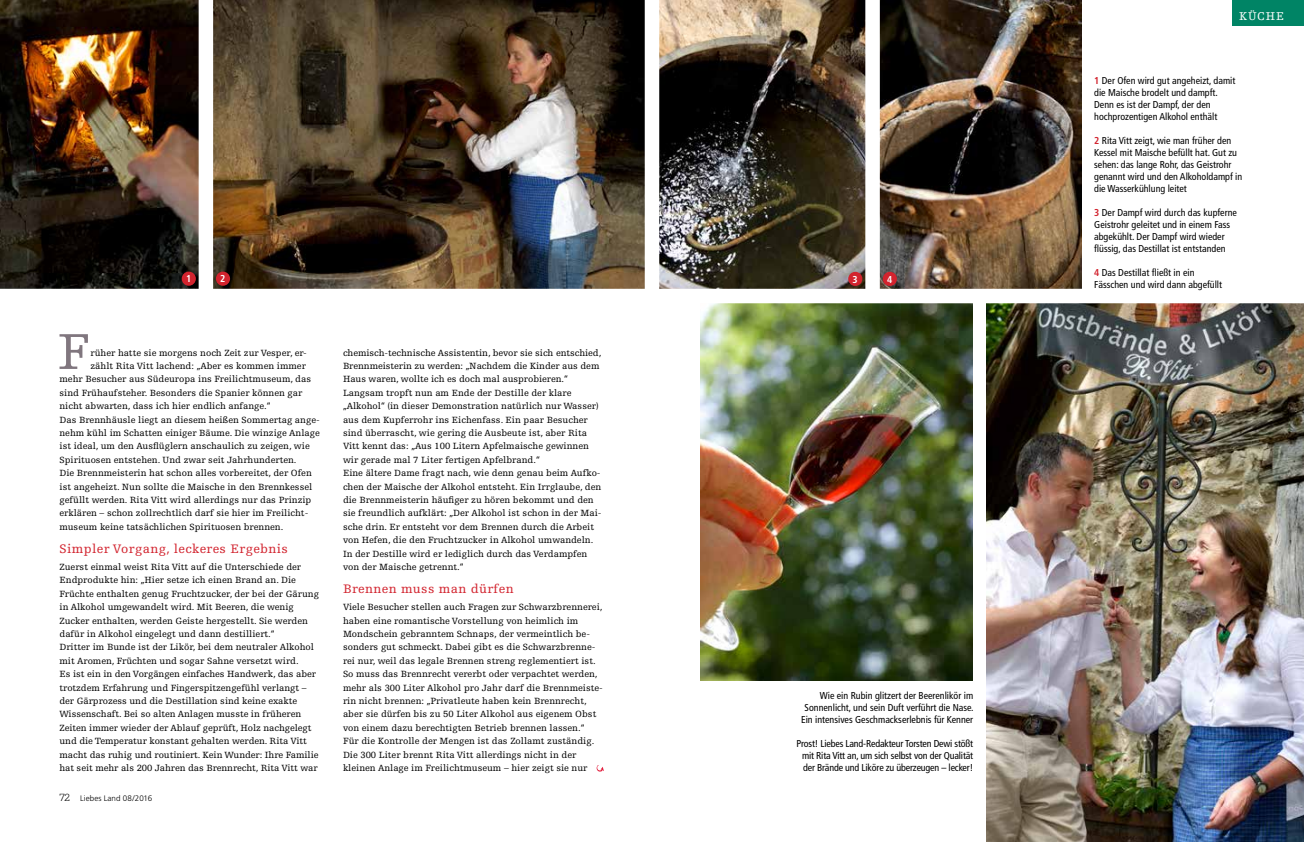
<style>
.page{position:relative;width:1304px;height:842px;background:#fff}
.page>*{position:absolute;margin:0;border:0;box-sizing:border-box;transform-origin:0 0}
.t1{font:53.3px "Egyptienne F";color:#80767e}
.t2{font:13px "Egyptienne F";letter-spacing:.03em;color:#d2232e}
.t3{font:12px "Egyptienne F";letter-spacing:.07em;color:#fff}
.t4{font:condensed 10px/12px "Frutiger";color:#000}
.t5{font:700 condensed 10px "Frutiger";color:#fff}
.t6{font:9.5px/13.4px "Egyptienne F";color:#000}
.t7{font:300 8px "Frutiger";letter-spacing:.01em;color:#000}
.s1{font-family:"Serifa";font-size:11px}
.s2{font-weight:700;color:#d2232e}
</style>
<div class="page">
<img style="left:0;top:0;width:645px;height:289px">
<img style="left:659px;top:0;width:206px;height:289px">
<img style="left:880px;top:0;width:201px;height:289px">
<img style="left:986px;top:303px;width:318px;height:539px">
<img style="left:700px;top:303px;width:272px;height:377px">
<div style="left:199px;top:0;width:14px;height:299px;background:#fff"></div>
<svg style="left:597px;top:765px;width:7px;height:6px"></svg>
<div style="left:182px;top:272px;width:14px;height:14px;background:#d2232e;border-radius:50%"></div>
<div style="left:216px;top:272px;width:14px;height:14px;background:#d2232e;border-radius:50%"></div>
<div style="left:848px;top:272px;width:14px;height:14px;background:#d2232e;border-radius:50%"></div>
<div style="left:883px;top:272px;width:14px;height:14px;background:#d2232e;border-radius:50%"></div>
<div style="left:1232px;top:0;width:72px;height:26px;background:#008465"></div>
<p class="t5" style="left:186px;top:273px;width:7px">1</p>
<p class="t5" style="left:220px;top:273px;width:7px">2</p>
<p class="t5" style="left:853px;top:273px;width:7px">3</p>
<p class="t5" style="left:887px;top:273px;width:7px">4</p>
<h1 class="t1" style="left:58px;top:322px;width:34px">F</h1>
<p class="t6" style="left:91px;top:346px;width:218px">rüher hatte sie morgens noch Zeit zur Vesper, er-</p>
<p class="t6" style="left:91px;top:359px;width:217px">zählt Rita Vitt lachend: „Aber es kommen immer</p>
<p class="t6" style="left:60px;top:373px;width:253px">mehr Besucher aus Südeuropa ins Freilichtmuseum, das</p>
<p class="t6" style="left:60px;top:386px;width:244px">sind Frühaufsteher. Besonders die Spanier können gar</p>
<p class="t6" style="left:60px;top:399px;width:213px">nicht abwarten, dass ich hier endlich anfange.“</p>
<p class="t6" style="left:60px;top:413px;width:262px">Das Brennhäusle liegt an diesem heißen Sommertag ange-</p>
<p class="t6" style="left:60px;top:426px;width:262px">nehm kühl im Schatten einiger Bäume. Die winzige Anlage</p>
<p class="t6" style="left:60px;top:440px;width:252px">ist ideal, um den Ausflüglern anschaulich zu zeigen, wie</p>
<p class="t6" style="left:60px;top:453px;width:239px">Spirituosen entstehen. Und zwar seit Jahrhunderten.</p>
<p class="t6" style="left:60px;top:466px;width:254px">Die Brennmeisterin hat schon alles vorbereitet, der Ofen</p>
<p class="t6" style="left:60px;top:480px;width:254px">ist angeheizt. Nun sollte die Maische in den Brennkessel</p>
<p class="t6" style="left:60px;top:493px;width:253px">gefüllt werden. Rita Vitt wird allerdings nur das Prinzip</p>
<p class="t6" style="left:60px;top:507px;width:250px">erklären – schon zollrechtlich darf sie hier im Freilicht-</p>
<p class="t6" style="left:60px;top:520px;width:225px">museum keine tatsächlichen Spirituosen brennen.</p>
<h2 class="t2" style="left:60px;top:542px;width:230px">Simpler Vorgang, leckeres Ergebnis</h2>
<p class="t6" style="left:60px;top:560px;width:261px">Zuerst einmal weist Rita Vitt auf die Unterschiede der Endprodukte hin: „Hier setze ich einen Brand an. Die Früchte enthalten genug Fruchtzucker, der bei der Gärung in Alkohol umgewandelt wird. Mit Beeren, die wenig Zucker enthalten, werden Geiste hergestellt. Sie werden dafür in Alkohol eingelegt und dann destilliert.“<br>Dritter im Bunde ist der Likör, bei dem neutraler Alkohol mit Aromen, Früchten und sogar Sahne versetzt wird.<br>Es ist ein in den Vorgängen einfaches Handwerk, das aber trotzdem Erfahrung und Fingerspitzengefühl verlangt – der Gärprozess und die Destillation sind keine exakte Wissenschaft. Bei so alten Anlagen musste in früheren Zeiten immer wieder der Ablauf geprüft, Holz nachgelegt und die Temperatur konstant gehalten werden. Rita Vitt macht das ruhig und routiniert. Kein Wunder: Ihre Familie hat seit mehr als 200 Jahren das Brennrecht, Rita Vitt war</p>
<p class="t7" style="left:60px;top:794px;width:94px"><span class="s1">72</span> Liebes Land 08/2016</p>
<p class="t6" style="left:343px;top:346px;width:260px">chemisch-technische Assistentin, bevor sie sich entschied, Brennmeisterin zu werden: „Nachdem die Kinder aus dem Haus waren, wollte ich es doch mal ausprobieren.“ Langsam tropft nun am Ende der Destille der klare „Alkohol“ (in dieser Demonstration natürlich nur Wasser) aus dem Kupferrohr ins Eichenfass. Ein paar Besucher sind überrascht, wie gering die Ausbeute ist, aber Rita Vitt kennt das: „Aus 100 Litern Apfelmaische gewinnen wir gerade mal 7 Liter fertigen Apfelbrand.“<br>Eine ältere Dame fragt nach, wie denn genau beim Aufko&shy;chen der Maische der Alkohol entsteht. Ein Irrglaube, den die Brennmeisterin häufiger zu hören bekommt und den sie freundlich aufklärt: „Der Alkohol ist schon in der Mai&shy;sche drin. Er entsteht vor dem Brennen durch die Arbeit von Hefen, die den Fruchtzucker in Alkohol umwandeln.<br>In der Destille wird er lediglich durch das Verdampfen von der Maische getrennt.“</p>
<h2 class="t2" style="left:343px;top:582px;width:172px">Brennen muss man dürfen</h2>
<p class="t6" style="left:343px;top:600px;width:261px">Viele Besucher stellen auch Fragen zur Schwarzbrennerei, haben eine romantische Vorstellung von heimlich im Mondschein gebranntem Schnaps, der vermeintlich be&shy;sonders gut schmeckt. Dabei gibt es die Schwarzbrenne&shy;rei nur, weil das legale Brennen streng reglementiert ist.<br>So muss das Brennrecht vererbt oder verpachtet werden, mehr als 300 Liter Alkohol pro Jahr darf die Brennmeiste&shy;rin nicht brennen: „Privatleute haben kein Brennrecht, aber sie dürfen bis zu 50 Liter Alkohol aus eigenem Obst von einem dazu berechtigten Betrieb brennen lassen.“<br>Für die Kontrolle der Mengen ist das Zollamt zuständig.<br>Die 300 Liter brennt Rita Vitt allerdings nicht in der kleinen Anlage im Freilichtmuseum – hier zeigt sie nur</p>
<p class="t4" style="left:801px;top:689px;width:174px;text-align:right">Wie ein Rubin glitzert der Beerenlikör im<br>Sonnenlicht, und sein Duft verführt die Nase.<br>Ein intensives Geschmackserlebnis für Kenner</p>
<p class="t4" style="left:802px;top:737px;width:173px;text-align:justify;text-indent:-6px">Prost! Liebes Land-Redakteur Torsten Dewi stößt mit Rita Vitt an, um sich selbst von der Qualität der Brände und Liköre zu überzeugen – lecker!</p>
<p class="t3" style="left:1239px;top:9px;width:47px">KÜCHE</p>
<p class="t4" style="left:1094px;top:75px;width:143px"><span class="s2">1</span> Der Ofen wird gut angeheizt, damit die Maische brodelt und dampft.<br>Denn es ist der Dampf, der den hochprozentigen Alkohol enthält</p>
<p class="t4" style="left:1094px;top:135px;width:150px"><span class="s2">2</span> Rita Vitt zeigt, wie man früher den Kessel mit Maische befüllt hat. Gut zu sehen: das lange Rohr, das Geistrohr genannt wird und den Alkoholdampf in die Wasserkühlung leitet</p>
<p class="t4" style="left:1094px;top:207px;width:144px"><span class="s2">3</span> Der Dampf wird durch das kupferne Geistrohr geleitet und in einem Fass abgekühlt. Der Dampf wird wieder flüssig, das Destillat ist entstanden</p>
<p class="t4" style="left:1094px;top:267px;width:129px"><span class="s2">4</span> Das Destillat fließt in ein<br>Fässchen und wird dann abgefüllt</p>
</div>
